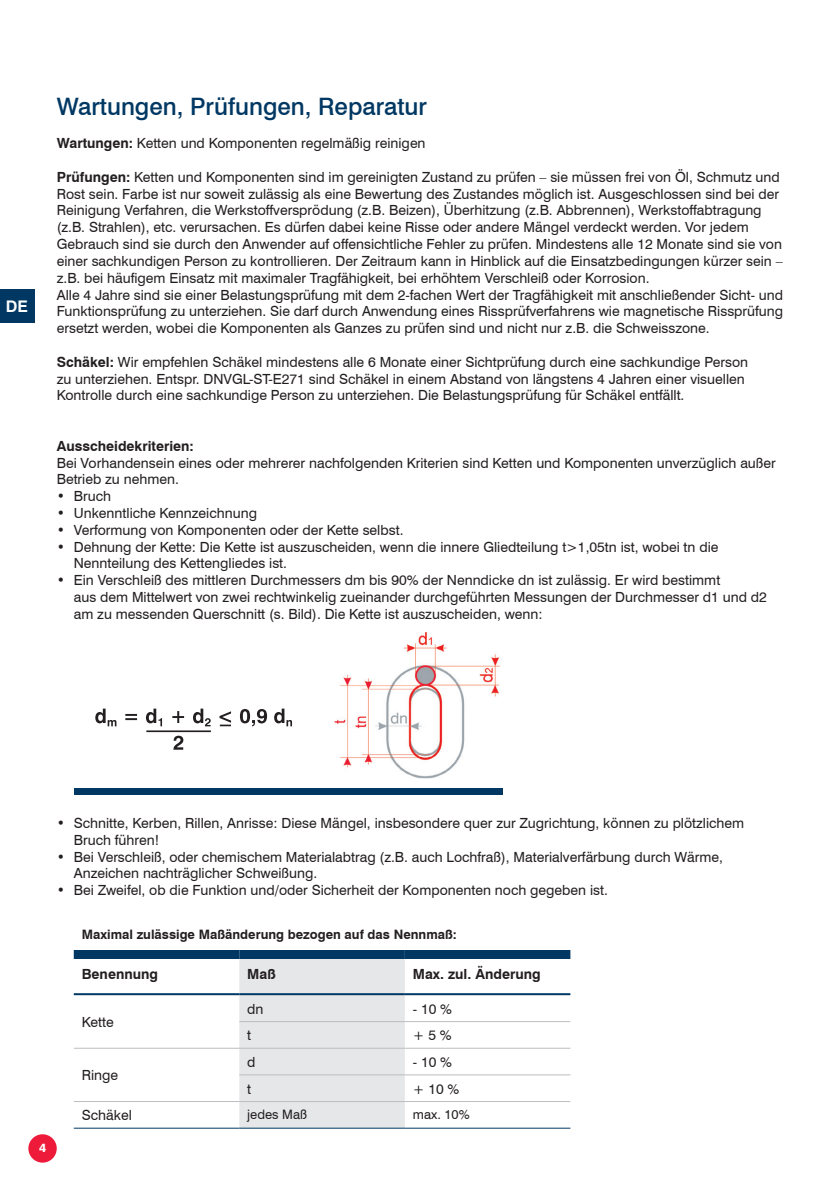
<style>
.page{position:relative;width:840px;height:1191px;background:#fff}
.page>*{position:absolute;margin:0;border:0;box-sizing:border-box;transform-origin:0 0}
.t1{font:500 24px "Swiss 721 BT";color:#003863}
.t2{font:700 16px "Swiss 721 BT";color:#fff}
.t3{font:14px/16.8px "Swiss 721 BT";color:#231f20}
.t4{font:700 14px "Swiss 721 BT";color:#231f20}
.t5{font:700 13px "Swiss 721 BT";color:#231f20}
.t6{font:13px "Swiss 721 BT";color:#231f20}
.t7{font:800 12px "Swiss 721 BT";color:#fff}
.s1{font-weight:700}
</style>
<div class="page">
<div style="left:0;top:289px;width:34px;height:33px;background:#003863"></div>
<div style="left:28px;top:1134px;width:29px;height:28px;background:#ed1a3a;border-radius:50%"></div>
<div style="left:74px;top:788px;width:428px;height:6px;background:#003863"></div>
<img style="left:334px;top:632px;width:166px;height:147px">
<svg style="left:95px;top:708px;width:21px;height:18px"></svg>
<svg style="left:125px;top:714px;width:12px;height:6px"></svg>
<svg style="left:146px;top:708px;width:16px;height:18px"></svg>
<svg style="left:172px;top:711px;width:12px;height:12px"></svg>
<svg style="left:193px;top:708px;width:17px;height:18px"></svg>
<svg style="left:240px;top:709px;width:27px;height:17px"></svg>
<svg style="left:274px;top:708px;width:18px;height:18px"></svg>
<svg style="left:173px;top:735px;width:10px;height:14px"></svg>
<hr style="left:146px;top:730px;width:65px;height:2px;background:#231f20">
<svg style="left:219px;top:711px;width:12px;height:15px"></svg>
<div style="left:239px;top:959px;width:165px;height:168px;background:#e6e7e9"></div>
<hr style="left:239px;top:1074px;width:165px;height:1px;background:#bcbdc0">
<hr style="left:404px;top:1074px;width:166px;height:1px;background:#bcbdc0">
<div style="left:74px;top:950px;width:165px;height:9px;background:#003863"></div>
<div style="left:239px;top:950px;width:165px;height:9px;background:#003863"></div>
<div style="left:404px;top:950px;width:166px;height:9px;background:#003863"></div>
<hr style="left:74px;top:1048px;width:165px;height:1px;background:#bcbdc0">
<hr style="left:239px;top:1048px;width:165px;height:1px;background:#bcbdc0">
<hr style="left:404px;top:1048px;width:166px;height:1px;background:#bcbdc0">
<hr style="left:239px;top:1021px;width:165px;height:1px;background:#bcbdc0">
<hr style="left:404px;top:1021px;width:166px;height:1px;background:#bcbdc0">
<hr style="left:74px;top:1101px;width:165px;height:1px;background:#bcbdc0">
<hr style="left:239px;top:1101px;width:165px;height:1px;background:#bcbdc0">
<hr style="left:404px;top:1101px;width:166px;height:1px;background:#bcbdc0">
<hr style="left:74px;top:1127px;width:165px;height:1px;background:#003863">
<hr style="left:239px;top:1127px;width:165px;height:1px;background:#003863">
<hr style="left:404px;top:1127px;width:166px;height:1px;background:#003863">
<hr style="left:74px;top:993px;width:165px;height:2px;background:#003863">
<hr style="left:239px;top:993px;width:165px;height:2px;background:#003863">
<hr style="left:404px;top:993px;width:166px;height:2px;background:#003863">
<p class="t2" style="left:6px;top:296px;width:24px">DE</p>
<h1 class="t1" style="left:57px;top:92px;width:371px">Wartungen, Prüfungen, Reparatur</h1>
<p class="t3" style="left:57px;top:135px;width:370px"><span class="s1">Wartungen:</span> Ketten und Komponenten regelmäßig reinigen</p>
<p class="t3" style="left:57px;top:168px;width:727px"><span class="s1">Prüfungen:</span> Ketten und Komponenten sind im gereinigten Zustand zu prüfen – sie müssen frei von Öl, Schmutz und Rost sein. Farbe ist nur soweit zulässig als eine Bewertung des Zustandes möglich ist. Ausgeschlossen sind bei der Reinigung Verfahren, die Werkstoffversprödung (z.B. Beizen), Überhitzung (z.B. Abbrennen), Werkstoffabtragung (z.B. Strahlen), etc. verursachen. Es dürfen dabei keine Risse oder andere Mängel verdeckt werden. Vor jedem Gebrauch sind sie durch den Anwender auf offensichtliche Fehler zu prüfen. Mindestens alle 12 Monate sind sie von einer sachkundigen Person zu kontrollieren. Der Zeitraum kann in Hinblick auf die Einsatzbedingungen kürzer sein – z.B. bei häufigem Einsatz mit maximaler Tragfähigkeit, bei erhöhtem Verschleiß oder Korrosion.<br>Alle 4 Jahre sind sie einer Belastungsprüfung mit dem 2-fachen Wert der Tragfähigkeit mit anschließender Sicht- und Funktionsprüfung zu unterziehen. Sie darf durch Anwendung eines Rissprüfverfahrens wie magnetische Rissprüfung ersetzt werden, wobei die Komponenten als Ganzes zu prüfen sind und nicht nur z.B. die Schweisszone.</p>
<p class="t3" style="left:57px;top:353px;width:692px"><span class="s1">Schäkel:</span> Wir empfehlen Schäkel mindestens alle 6 Monate einer Sichtprüfung durch eine sachkundige Person zu unterziehen. Entspr. DNVGL-ST-E271 sind Schäkel in einem Abstand von längstens 4 Jahren einer visuellen<br>Kontrolle durch eine sachkundige Person zu unterziehen. Die Belastungsprüfung für Schäkel entfällt.</p>
<p class="t4" style="left:57px;top:437px;width:138px">Ausscheidekriterien:</p>
<p class="t3" style="left:57px;top:454px;width:720px">Bei Vorhandensein eines oder mehrerer nachfolgenden Kriterien sind Ketten und Komponenten unverzüglich außer<br>Betrieb zu nehmen.</p>
<p class="t3" style="left:57px;top:488px;width:56px">• Bruch</p>
<p class="t3" style="left:57px;top:504px;width:202px">• Unkenntliche Kennzeichnung</p>
<p class="t3" style="left:57px;top:521px;width:348px">• Verformung von Komponenten oder der Kette selbst.</p>
<p class="t3" style="left:74px;top:538px;width:645px;text-indent:-17px">• Dehnung der Kette: Die Kette ist auszuscheiden, wenn die innere Gliedteilung t&gt;1,05tn ist, wobei tn die<br>Nennteilung des Kettengliedes ist.</p>
<p class="t3" style="left:74px;top:572px;width:694px;text-indent:-17px">• Ein Verschleiß des mittleren Durchmessers dm bis 90% der Nenndicke dn ist zulässig. Er wird bestimmt<br>aus dem Mittelwert von zwei rechtwinkelig zueinander durchgeführten Messungen der Durchmesser d1 und d2 am zu messenden Querschnitt (s. Bild). Die Kette ist auszuscheiden, wenn:</p>
<p class="t7" style="left:39px;top:1140px;width:9px">4</p>
<p class="t3" style="left:74px;top:814px;width:671px;text-indent:-17px">• Schnitte, Kerben, Rillen, Anrisse: Diese Mängel, insbesondere quer zur Zugrichtung, können zu plötzlichem<br>Bruch führen!</p>
<p class="t3" style="left:74px;top:848px;width:650px;text-indent:-17px">• Bei Verschleiß, oder chemischem Materialabtrag (z.B. auch Lochfraß), Materialverfärbung durch Wärme,<br>Anzeichen nachträglicher Schweißung.</p>
<p class="t3" style="left:57px;top:881px;width:552px">• Bei Zweifel, ob die Funktion und/oder Sicherheit der Komponenten noch gegeben ist.</p>
<p class="t5" style="left:82px;top:926px;width:376px">Maximal zulässige Maßänderung bezogen auf das Nennmaß:</p>
<p class="t4" style="left:82px;top:965px;width:78px">Benennung</p>
<p class="t4" style="left:247px;top:965px;width:30px">Maß</p>
<p class="t4" style="left:412px;top:965px;width:129px">Max. zul. Änderung</p>
<p class="t3" style="left:82px;top:1013px;width:33px">Kette</p>
<p class="t3" style="left:247px;top:1000px;width:18px">dn</p>
<p class="t3" style="left:412px;top:1000px;width:41px">- 10 %</p>
<p class="t3" style="left:247px;top:1026px;width:5px">t</p>
<p class="t3" style="left:412px;top:1026px;width:40px">+ 5 %</p>
<p class="t3" style="left:82px;top:1066px;width:38px">Ringe</p>
<p class="t3" style="left:247px;top:1053px;width:10px">d</p>
<p class="t3" style="left:412px;top:1053px;width:41px">- 10 %</p>
<p class="t3" style="left:247px;top:1080px;width:5px">t</p>
<p class="t3" style="left:412px;top:1080px;width:48px">+ 10 %</p>
<p class="t3" style="left:82px;top:1106px;width:52px">Schäkel</p>
<p class="t6" style="left:247px;top:1106px;width:61px">jedes Maß</p>
<p class="t6" style="left:412px;top:1106px;width:58px">max. 10%</p>
</div>
